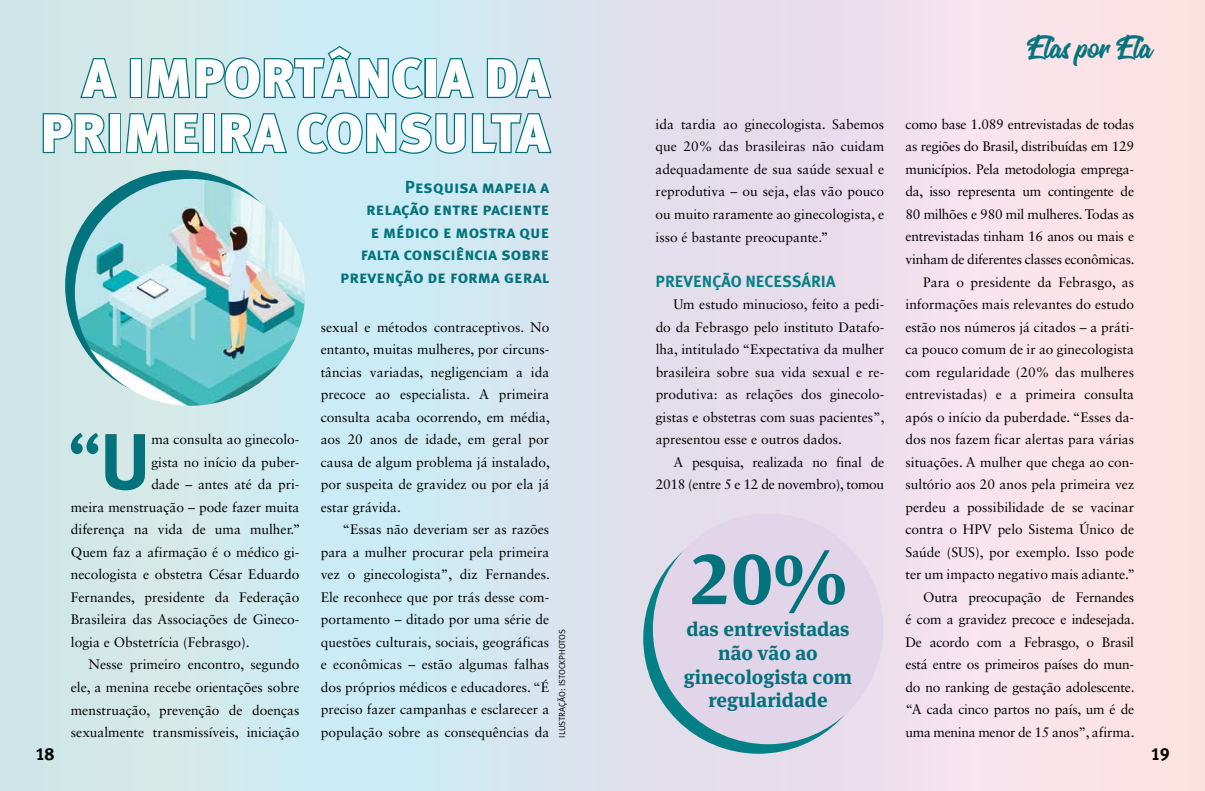
<style>
.page{position:relative;width:1205px;height:791px;background:#fff}
.page>*{position:absolute;margin:0;border:0;box-sizing:border-box;transform-origin:0 0}
.t1{font:79.38px "Meta Plus Normal";color:#02737c}
.t2{font:700 73.75px "Meta Serif Tf";color:#02737c}
.t3{font:900 53.75px/55px "Meta Plus";color:#fff;text-align:right}
.t4{font:40px "Oraqle Script";color:#02737c}
.t5{font:700 20px/23.8px "Meta Serif Tf";color:#02737c;text-align:center}
.t6{font:17.5px/22.5px "Meta Plus Bold Caps";color:#02737c;text-align:right}
.t7{font:17.5px "Meta Plus Bold Caps";color:#000}
.t8{font:16.25px "Meta Plus Bold Caps";color:#048087}
.t9{font:13.75px/22.5px "Sabon LT Std";color:#000;text-align:justify}
.t10{font:13.75px/22.5px "Sabon LT Std";letter-spacing:-.02em;color:#000;text-align:right}
.t11{font:8.75px "Meta Plus Normal Caps";color:#000}
.s1{font-family:"Meta Plus";font-weight:700}
</style>
<div class="page">
<div style="left:0;top:0;width:1205px;height:790px;background:linear-gradient(to right,#c5eaef,#fcdfe9)"></div>
<div style="left:643px;top:523px;width:230px;height:230px;background:#048087;border-radius:50%"></div>
<div style="left:653px;top:513px;width:230px;height:230px;background:#e2d4e9;border-radius:50%"></div>
<svg style="left:78px;top:4px;width:40px;height:96px;background:#bcdbdc"></svg>
<svg style="left:41px;top:112px;width:67px;height:43px;background:#94c5c8"></svg>
<div style="left:108px;top:113px;width:13px;height:40px;border:2px solid #02737c"></div>
<svg style="left:124px;top:4px;width:429px;height:179px;background:#b3d9df"></svg>
<div style="left:65px;top:170px;width:230px;height:230px;background:#02737c;border-radius:50%"></div>
<img style="left:75px;top:179px;width:230px;height:226px">
<h3 class="t3" style="left:40px;top:51px;width:511px">A IMPORTÂNCIA DA<br>PRIMEIRA CONSULTA</h3>
<p class="t7" style="left:35px;top:743px;width:20px">18</p>
<h1 class="t1" style="left:67px;top:415px;width:86px">“<span class="s1">U</span></h1>
<p class="t9" style="left:151px;top:428px;width:150px">ma consulta ao ginecolo-</p>
<p class="t9" style="left:151px;top:450px;width:150px">gista no início da puber-</p>
<p class="t9" style="left:151px;top:473px;width:150px">dade – antes até da pri-</p>
<p class="t9" style="left:71px;top:495px;width:230px">meira menstruação – pode fazer muita</p>
<p class="t9" style="left:71px;top:518px;width:231px">diferença na vida de uma mulher.”</p>
<p class="t9" style="left:71px;top:540px;width:230px">Quem faz a afirmação é o médico gi-</p>
<p class="t9" style="left:71px;top:563px;width:230px">necologista e obstetra César Eduardo</p>
<p class="t9" style="left:71px;top:585px;width:230px">Fernandes, presidente da Federação</p>
<p class="t9" style="left:71px;top:608px;width:230px">Brasileira das Associações de Gineco-</p>
<p class="t9" style="left:71px;top:630px;width:180px">logia e Obstetrícia (Febrasgo).</p>
<p class="t9" style="left:89px;top:653px;width:212px">Nesse primeiro encontro, segundo</p>
<p class="t9" style="left:71px;top:675px;width:230px">ele, a menina recebe orientações sobre</p>
<p class="t9" style="left:71px;top:698px;width:230px">menstruação, prevenção de doenças</p>
<p class="t9" style="left:71px;top:720px;width:230px">sexualmente transmissíveis, iniciação</p>
<p class="t6" style="left:340px;top:175px;width:211px">Pesquisa mapeia a relação entre paciente<br>e médico e mostra que falta consciência sobre prevenção de forma geral</p>
<p class="t9" style="left:321px;top:315px;width:231px">sexual e métodos contraceptivos. No entanto, muitas mulheres, por circuns&shy;tâncias variadas, negligenciam a ida precoce ao especialista. A primeira consulta acaba ocorrendo, em média, aos 20 anos de idade, em geral por causa de algum problema já instalado, por suspeita de gravidez ou por ela já estar grávida.</p>
<p class="t9" style="left:321px;top:518px;width:231px;text-indent:22px">“Essas não deveriam ser as razões para a mulher procurar pela primeira vez o ginecologista”, diz Fernandes.<br>Ele reconhece que por trás desse com&shy;portamento – ditado por uma série de questões culturais, sociais, geográficas e econômicas – estão algumas falhas dos próprios médicos e educadores. “É preciso fazer campanhas e esclarecer a população sobre as consequências da</p>
<p class="t11" style="left:557px;top:737px;width:110px;rotate:-90deg">ILUSTRAÇÃO: ISTOCKPHOTOS</p>
<p class="t9" style="left:656px;top:113px;width:230px">ida tardia ao ginecologista. Sabemos que 20% das brasileiras não cuidam adequadamente de sua saúde sexual e reprodutiva – ou seja, elas vão pouco ou muito raramente ao ginecologista, e isso é bastante preocupante.”</p>
<p class="t8" style="left:656px;top:271px;width:181px">PREVENÇÃO NECESSÁRIA</p>
<p class="t9" style="left:656px;top:293px;width:231px;text-indent:18px">Um estudo minucioso, feito a pedi&shy;do da Febrasgo pelo instituto Datafo&shy;lha, intitulado “Expectativa da mulher brasileira sobre sua vida sexual e re&shy;produtiva: as relações dos ginecolo&shy;gistas e obstetras com suas pacientes”, apresentou esse e outros dados.</p>
<p class="t10" style="left:656px;top:450px;width:230px">A pesquisa, realizada no final de<br>2018 (entre 5 e 12 de novembro), tomou</p>
<h2 class="t2" style="left:689px;top:533px;width:159px">20%</h2>
<h3 class="t5" style="left:684px;top:616px;width:170px">das entrevistadas não vão ao ginecologista com regularidade</h3>
<h3 class="t4" style="left:1026px;top:28px;width:127px">Elas por Ela</h3>
<p class="t9" style="left:905px;top:113px;width:231px;text-align:right">como base 1.089 entrevistadas de todas as regiões do Brasil, distribuídas em 129 municípios. Pela metodologia emprega&shy;da, isso representa um contingente de 80 milhões e 980 mil mulheres. Todas as entrevistadas tinham 16 anos ou mais e vinham de diferentes classes econômicas.<br>Para o presidente da Febrasgo, as informações mais relevantes do estudo estão nos números já citados – a práti&shy;ca pouco comum de ir ao ginecologista com regularidade (20% das mulheres entrevistadas) e a primeira consulta após o início da puberdade. “Esses da&shy;dos nos fazem ficar alertas para várias situações. A mulher que chega ao con&shy;sultório aos 20 anos pela primeira vez perdeu a possibilidade de se vacinar contra o HPV pelo Sistema Único de Saúde (SUS), por exemplo. Isso pode ter um impacto negativo mais adiante.” Outra preocupação de Fernandes<br>é com a gravidez precoce e indesejada.<br>De acordo com a Febrasgo, o Brasil está entre os primeiros países do mun&shy;do no ranking de gestação adolescente. “A cada cinco partos no país, um é de uma menina menor de 15 anos”, afirma.</p>
<p class="t7" style="left:1151px;top:743px;width:20px">19</p>
</div>
